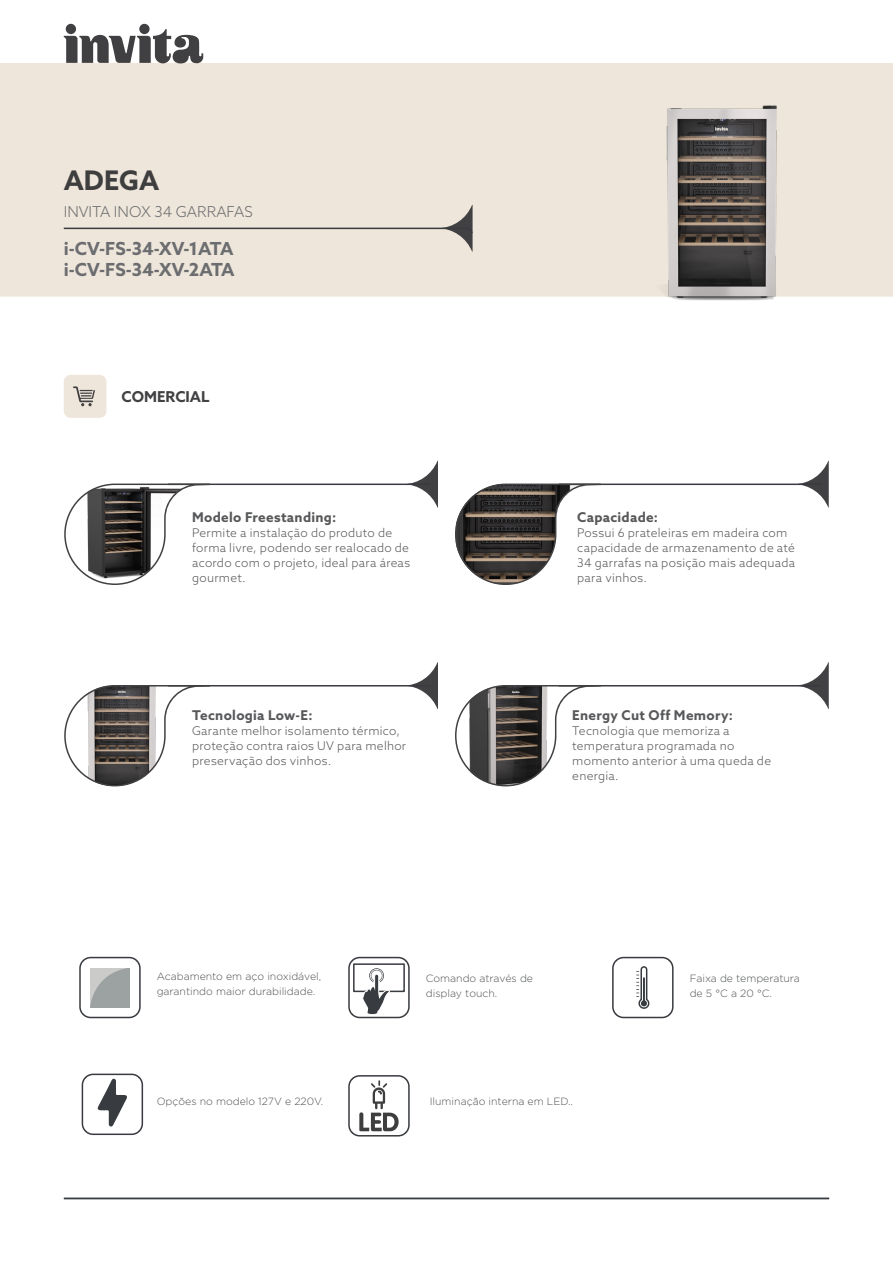
<style>
.page{position:relative;width:893px;height:1263px;background:#fff}
.page>*{position:absolute;margin:0;border:0;box-sizing:border-box;transform-origin:0 0}
.t1{font:700 27px "Azo Sans";color:#3e3e3f}
.t2{font:700 18px "Azo Sans";color:#6c6d70}
.t3{font:300 15px "Azo Sans";color:#6c6d70}
.t4{font:700 15px "Azo Sans";color:#414042}
.texto_icone{font:700 13.5px "Azo Sans";letter-spacing:.02em;color:#57585a}
.texto_icone-2{font:300 12px/15px "Azo Sans";letter-spacing:.02em;color:#57585a}
.texto_icone-3{font:300 10.5px/15px "Gotham";color:#4f5153}
.s1{color:#505254}
</style>
<div class="page">
<div style="left:0;top:64px;width:893px;height:232px;background:#eee6da"></div>
<hr style="left:0;top:294px;width:893px;height:3px;background:#eee6da">
<svg style="left:79px;top:957px;width:62px;height:61px"></svg>
<div style="left:64px;top:375px;width:42px;height:43px;background:#eee6da;border-radius:7px"></div>
<hr style="left:64px;top:1197px;width:765px;height:2px;background:#383b3f">
<div style="left:66px;top:24px;width:10px;height:10px;background:#404042;border-radius:50%"></div>
<div style="left:139px;top:24px;width:11px;height:10px;background:#404042;border-radius:50%"></div>
<svg style="left:64px;top:29px;width:139px;height:34px"></svg>
<svg style="left:73px;top:386px;width:22px;height:20px"></svg>
<svg style="left:403px;top:461px;width:35px;height:46px"></svg>
<svg style="left:403px;top:662px;width:35px;height:47px"></svg>
<svg style="left:794px;top:461px;width:35px;height:46px"></svg>
<svg style="left:794px;top:662px;width:35px;height:47px"></svg>
<hr style="left:168px;top:483px;width:262px;height:2px;background:#383b3f">
<hr style="left:168px;top:685px;width:262px;height:1px;background:#383b3f">
<hr style="left:559px;top:483px;width:262px;height:2px;background:#383b3f">
<hr style="left:559px;top:685px;width:262px;height:1px;background:#383b3f">
<svg style="left:63px;top:205px;width:410px;height:47px"></svg>
<svg style="left:64px;top:483px;width:146px;height:102px"></svg>
<svg style="left:64px;top:685px;width:146px;height:101px"></svg>
<svg style="left:455px;top:483px;width:146px;height:102px"></svg>
<svg style="left:455px;top:685px;width:146px;height:101px"></svg>
<img style="left:607px;top:105px;width:229px;height:196px">
<svg style="left:82px;top:1073px;width:61px;height:62px"></svg>
<svg style="left:348px;top:957px;width:62px;height:61px"></svg>
<svg style="left:348px;top:1075px;width:62px;height:61px"></svg>
<svg style="left:612px;top:957px;width:62px;height:61px"></svg>
<p class="t1" style="left:64px;top:163px;width:97px">ADEGA</p>
<p class="t3" style="left:64px;top:202px;width:190px">INVITA INOX 34 GARRAFAS</p>
<p class="t2" style="left:64px;top:236px;width:171px">i-CV-FS-34-XV-1ATA</p>
<p class="t2" style="left:64px;top:258px;width:172px">i-CV-FS-34-XV-2ATA</p>
<p class="t4" style="left:122px;top:386px;width:89px">COMERCIAL</p>
<p class="texto_icone" style="left:192px;top:508px;width:146px">Modelo Freestanding:</p>
<p class="texto_icone-2" style="left:192px;top:525px;width:220px">Permite a instalação do produto de forma livre, podendo ser realocado de acordo com o projeto, ideal para áreas gourmet.</p>
<p class="texto_icone" style="left:192px;top:706px;width:122px">Tecnologia Low-E:</p>
<p class="texto_icone-2" style="left:192px;top:723px;width:215px">Garante melhor isolamento térmico, proteção contra raios UV para melhor preservação dos vinhos.</p>
<p class="texto_icone" style="left:577px;top:508px;width:82px">Capacidade:</p>
<p class="texto_icone-2" style="left:577px;top:525px;width:219px">Possui 6 prateleiras em madeira com capacidade de armazenamento de até<br>34 garrafas na posição mais adequada para vinhos.</p>
<p class="texto_icone" style="left:572px;top:706px;width:162px">Energy Cut Off Memory:</p>
<p class="texto_icone-2" style="left:572px;top:723px;width:200px">Tecnologia que memoriza a temperatura programada no momento anterior à uma queda de energia.</p>
<p class="texto_icone-3" style="left:157px;top:969px;width:166px">Acabamento em aço inoxidável, garantindo maior durabilidade.</p>
<p class="texto_icone-3" style="left:426px;top:970px;width:109px">Comando através de display touch.</p>
<p class="texto_icone-3" style="left:690px;top:970px;width:112px">Faixa de temperatura de <span class="s1">5 °C a 20 °C.</span></p>
<p class="texto_icone-3" style="left:157px;top:1094px;width:168px">Opções no modelo 127V e 220V.</p>
<p class="texto_icone-3" style="left:430px;top:1094px;width:145px">Iluminação interna em LED..</p>
</div>
